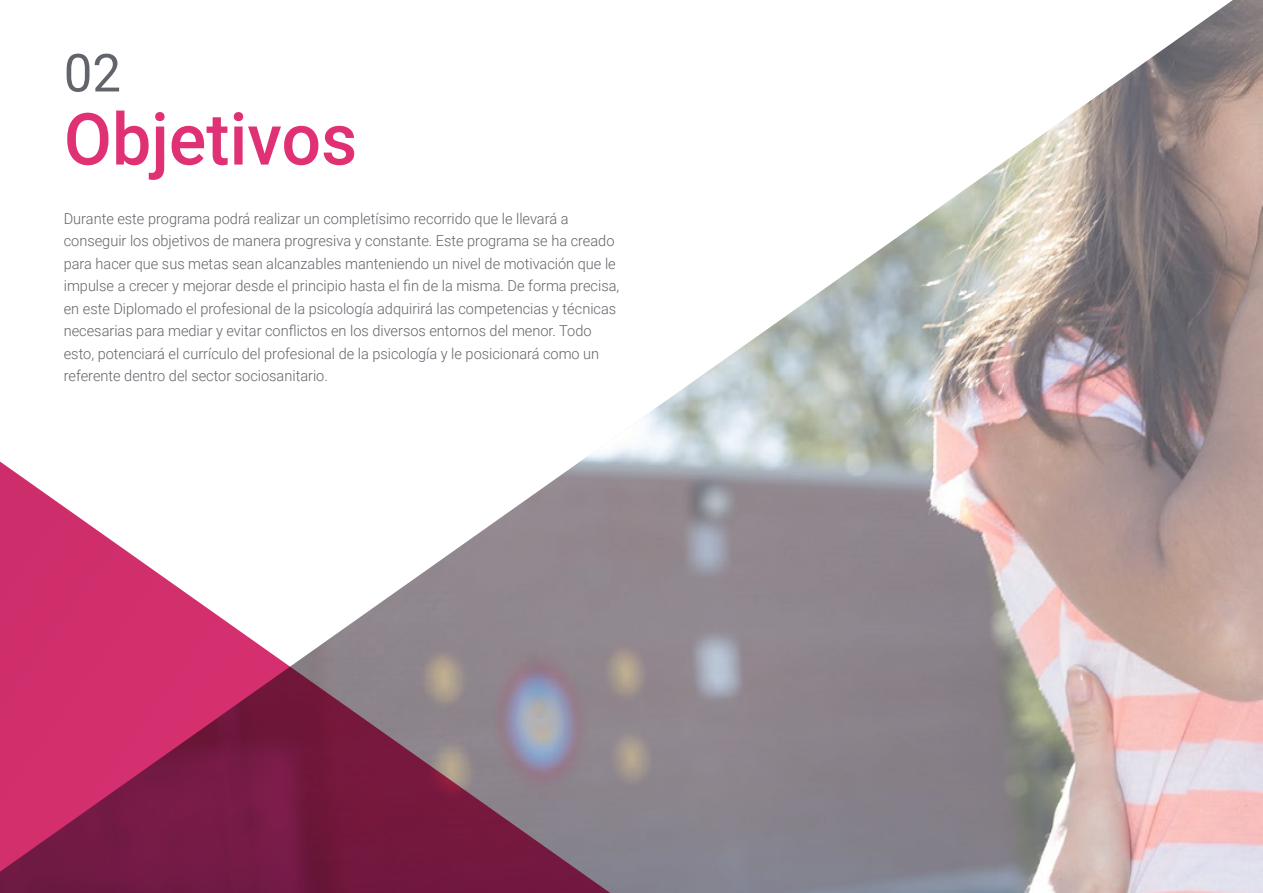
<style>
.page{position:relative;width:1263px;height:893px;background:#fff}
.page>*{position:absolute;margin:0;border:0;box-sizing:border-box;transform-origin:0 0}
.t1{font:500 72px "Roboto";color:#df3174}
.t2{font:52.5px "Roboto";color:#61646a}
.t3{font:300 15px/22.5px "Roboto";color:#61646a}
</style>
<div class="page">
<img style="left:638px;top:0;width:625px;height:893px">
<svg style="left:0;top:446px;width:640px;height:447px"></svg>
<h2 class="t2" style="left:64px;top:36px;width:59px">02</h2>
<h1 class="t1" style="left:64px;top:89px;width:295px">Objetivos</h1>
<p class="t3" style="left:64px;top:207px;width:557px">Durante este programa podrá realizar un completísimo recorrido que le llevará a conseguir los objetivos de manera progresiva y constante. Este programa se ha creado para hacer que sus metas sean alcanzables manteniendo un nivel de motivación que le impulse a crecer y mejorar desde el principio hasta el fin de la misma. De forma precisa, en este Diplomado el profesional de la psicología adquirirá las competencias y técnicas necesarias para mediar y evitar conflictos en los diversos entornos del menor. Todo esto, potenciará el currículo del profesional de la psicología y le posicionará como un referente dentro del sector sociosanitario.</p>
</div>
